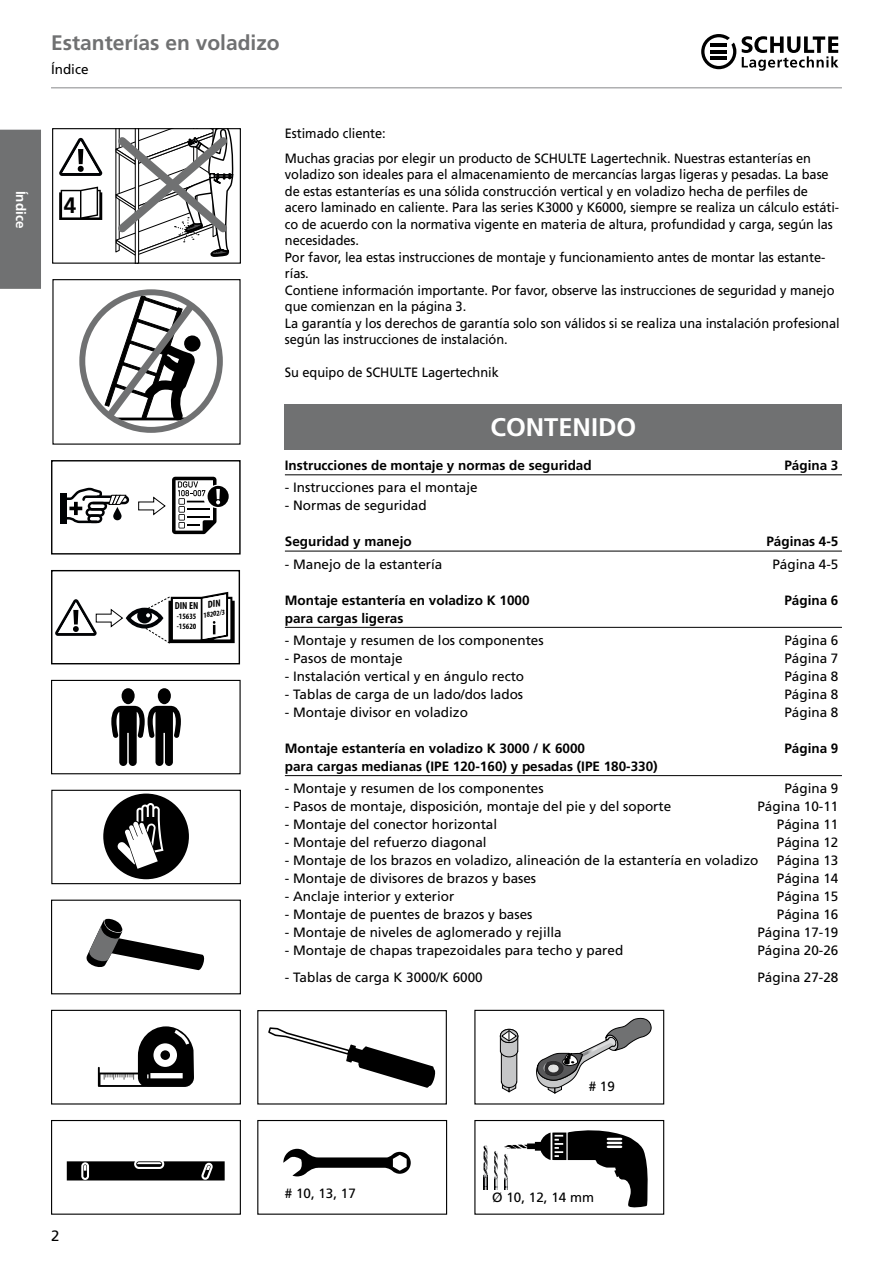
<style>
.page{position:relative;width:893px;height:1263px;background:#fff}
.page>*{position:absolute;margin:0;border:0;box-sizing:border-box;transform-origin:0 0}
.t1{font:700 25.5px "Frutiger LT Com";color:#fff}
.t2{font:700 22.35px "Frutiger LT Com";color:#000}
.t3{font:700 21px "Frutiger LT Com";color:#707172}
.t4{font:15px "Frutiger LT Com";color:#000}
.t5{font:13.5px "Frutiger LT Com";letter-spacing:-.005em;color:#000}
.t6{font:13.5px/16.5px "Frutiger LT Com";letter-spacing:-.005em;color:#000;scale:.95 1}
.t7{font:700 13.5px "Frutiger LT Com";color:#000}
.t8{font:700 13.5px "Frutiger LT Com";color:#fff}
.t9{font:700 condensed 10.2px "Myriad Pro";color:#000}
.t10{font:700 condensed 8.1px/9.8px "Myriad Pro";color:#000}
.t11{font:italic 700 condensed 7.5px "Myriad Pro";color:#000}
</style>
<div class="page">
<hr style="left:51px;top:87px;width:791px;height:1px;background:#87888a">
<svg style="left:701px;top:34px;width:35px;height:35px"></svg>
<hr style="left:711px;top:44px;width:16px;height:3px;background:#000">
<hr style="left:711px;top:50px;width:16px;height:3px;background:#000">
<hr style="left:711px;top:56px;width:16px;height:4px;background:#000">
<svg style="left:742px;top:36px;width:96px;height:35px"></svg>
<div style="left:0;top:129px;width:41px;height:160px;background:#707172"></div>
<hr style="left:285px;top:474px;width:557px;height:1px;background:#000">
<hr style="left:285px;top:551px;width:557px;height:1px;background:#000">
<hr style="left:285px;top:627px;width:557px;height:1px;background:#000">
<hr style="left:285px;top:775px;width:557px;height:1px;background:#000">
<div style="left:474px;top:1120px;width:190px;height:95px;border:1px solid #000"></div>
<svg style="left:494px;top:1151px;width:4px;height:38px"></svg>
<svg style="left:484px;top:1178px;width:3px;height:11px"></svg>
<svg style="left:484px;top:1145px;width:3px;height:33px"></svg>
<svg style="left:504px;top:1130px;width:144px;height:78px"></svg>
<div style="left:51px;top:900px;width:190px;height:94px;border:1px solid #000"></div>
<svg style="left:86px;top:918px;width:119px;height:53px"></svg>
<div style="left:51px;top:1010px;width:190px;height:94px;border:1px solid #000"></div>
<svg style="left:98px;top:1026px;width:96px;height:61px"></svg>
<div style="left:160px;top:1050px;width:10px;height:10px;background:#000;border-radius:50%"></div>
<div style="left:257px;top:1120px;width:190px;height:95px;border:1px solid #000"></div>
<svg style="left:283px;top:1149px;width:128px;height:27px"></svg>
<div style="left:51px;top:1120px;width:190px;height:95px;border:1px solid #000"></div>
<svg style="left:67px;top:1161px;width:158px;height:19px"></svg>
<svg style="left:268px;top:1027px;width:167px;height:61px"></svg>
<div style="left:257px;top:1010px;width:190px;height:94px;border:1px solid #000"></div>
<div style="left:51px;top:460px;width:190px;height:94px;border:1px solid #000"></div>
<svg style="left:172px;top:477px;width:57px;height:57px"></svg>
<div style="left:61px;top:493px;width:5px;height:31px;background:#000204"></div>
<svg style="left:66px;top:488px;width:63px;height:35px"></svg>
<svg style="left:138px;top:496px;width:28px;height:20px"></svg>
<div style="left:51px;top:570px;width:189px;height:94px;border:1px solid #000"></div>
<hr style="left:84px;top:418px;width:126px;height:2px;background:#000">
<div style="left:79px;top:289px;width:144px;height:144px;border:6px solid #707172;border-radius:50%"></div>
<svg style="left:99px;top:295px;width:101px;height:132px"></svg>
<div style="left:52px;top:128px;width:189px;height:136px;border:1px solid #000"></div>
<svg style="left:111px;top:129px;width:124px;height:134px"></svg>
<svg style="left:59px;top:187px;width:43px;height:33px"></svg>
<svg style="left:59px;top:138px;width:43px;height:38px"></svg>
<div style="left:51px;top:790px;width:190px;height:94px;border:1px solid #000"></div>
<div style="left:103px;top:793px;width:86px;height:86px;background:#000;border-radius:50%"></div>
<svg style="left:117px;top:803px;width:46px;height:66px"></svg>
<div style="left:474px;top:1010px;width:190px;height:94px;border:1px solid #000"></div>
<svg style="left:536px;top:1018px;width:115px;height:76px"></svg>
<svg style="left:500px;top:1029px;width:18px;height:63px"></svg>
<div style="left:51px;top:680px;width:190px;height:94px;border:1px solid #000"></div>
<div style="left:158px;top:688px;width:13px;height:16px;background:#000;border-radius:50%"></div>
<svg style="left:111px;top:706px;width:70px;height:60px"></svg>
<div style="left:122px;top:688px;width:13px;height:16px;background:#000;border-radius:50%"></div>
<div style="left:285px;top:404px;width:557px;height:45px;background:#707172"></div>
<svg style="left:55px;top:592px;width:180px;height:52px"></svg>
<p class="t8" style="left:29px;top:190px;width:39px;rotate:90deg">Índice</p>
<h3 class="t3" style="left:51px;top:30px;width:230px">Estanterías en voladizo</h3>
<p class="t5" style="left:51px;top:61px;width:39px">Índice</p>
<h2 class="t2" style="left:64px;top:192px;width:14px">4</h2>
<p class="t9" style="left:175px;top:599px;width:25px">DIN EN</p>
<p class="t10" style="left:177px;top:611px;width:21px">-15635 -15620</p>
<p class="t11" style="left:202px;top:611px;width:23px;rotate:-9deg">18202/3</p>
<p class="t6" style="left:285px;top:121px;width:555px;line-height:25px">Estimado cliente:<br>Muchas gracias por elegir un producto de SCHULTE Lagertechnik. Nuestras estanterías en</p>
<p class="t6" style="left:285px;top:166px;width:585px">voladizo son ideales para el almacenamiento de mercancías largas ligeras y pesadas. La base de estas estanterías es una sólida construcción vertical y en voladizo hecha de perfiles de acero laminado en caliente. Para las series K3000 y K6000, siempre se realiza un cálculo estáti&shy;co de acuerdo con la normativa vigente en materia de altura, profundidad y carga, según las necesidades.<br>Por favor, lea estas instrucciones de montaje y funcionamiento antes de montar las estante&shy;rías.<br>Contiene información importante. Por favor, observe las instrucciones de seguridad y manejo que comienzan en la página 3.<br>La garantía y los derechos de garantía solo son válidos si se realiza una instalación profesional según las instrucciones de instalación.</p>
<p class="t6" style="left:285px;top:364px;width:227px">Su equipo de SCHULTE Lagertechnik</p>
<h1 class="t1" style="left:490px;top:412px;width:147px">CONTENIDO</h1>
<p class="t7" style="left:285px;top:458px;width:308px">Instrucciones de montaje y normas de seguridad</p>
<p class="t7" style="left:784px;top:458px;width:56px">Página 3</p>
<p class="t5" style="left:285px;top:480px;width:194px">- Instrucciones para el montaje</p>
<p class="t5" style="left:285px;top:498px;width:143px">- Normas de seguridad</p>
<p class="t7" style="left:285px;top:534px;width:128px">Seguridad y manejo</p>
<p class="t7" style="left:766px;top:534px;width:74px">Páginas 4-5</p>
<p class="t5" style="left:285px;top:556px;width:159px">- Manejo de la estantería</p>
<p class="t5" style="left:772px;top:556px;width:68px">Página 4-5</p>
<p class="t7" style="left:285px;top:592px;width:246px">Montaje estantería en voladizo K 1000</p>
<p class="t7" style="left:784px;top:592px;width:56px">Página 6</p>
<p class="t7" style="left:285px;top:610px;width:120px">para cargas ligeras</p>
<p class="t5" style="left:285px;top:632px;width:260px">- Montaje y resumen de los componentes</p>
<p class="t5" style="left:784px;top:632px;width:56px">Página 6</p>
<p class="t5" style="left:285px;top:650px;width:119px">- Pasos de montaje</p>
<p class="t5" style="left:784px;top:650px;width:56px">Página 7</p>
<p class="t5" style="left:285px;top:668px;width:241px">- Instalación vertical y en ángulo recto</p>
<p class="t5" style="left:784px;top:668px;width:56px">Página 8</p>
<p class="t5" style="left:285px;top:686px;width:240px">- Tablas de carga de un lado/dos lados</p>
<p class="t5" style="left:784px;top:686px;width:56px">Página 8</p>
<p class="t5" style="left:285px;top:704px;width:185px">- Montaje divisor en voladizo</p>
<p class="t5" style="left:784px;top:704px;width:56px">Página 8</p>
<p class="t7" style="left:285px;top:740px;width:302px">Montaje estantería en voladizo K 3000 / K 6000</p>
<p class="t7" style="left:784px;top:740px;width:56px">Página 9</p>
<p class="t7" style="left:285px;top:758px;width:374px">para cargas medianas (IPE 120-160) y pesadas (IPE 180-330)</p>
<p class="t5" style="left:285px;top:780px;width:260px">- Montaje y resumen de los componentes</p>
<p class="t5" style="left:784px;top:780px;width:56px">Página 9</p>
<p class="t5" style="left:285px;top:798px;width:388px">- Pasos de montaje, disposición, montaje del pie y del soporte</p>
<p class="t5" style="left:757px;top:798px;width:83px">Página 10-11</p>
<p class="t5" style="left:285px;top:816px;width:214px">- Montaje del conector horizontal</p>
<p class="t5" style="left:777px;top:816px;width:63px">Página 11</p>
<p class="t5" style="left:285px;top:834px;width:203px">- Montaje del refuerzo diagonal</p>
<p class="t5" style="left:777px;top:834px;width:63px">Página 12</p>
<p class="t5" style="left:285px;top:852px;width:475px">- Montaje de los brazos en voladizo, alineación de la estantería en voladizo</p>
<p class="t5" style="left:777px;top:852px;width:63px">Página 13</p>
<p class="t5" style="left:285px;top:870px;width:253px">- Montaje de divisores de brazos y bases</p>
<p class="t5" style="left:777px;top:870px;width:63px">Página 14</p>
<p class="t5" style="left:285px;top:888px;width:171px">- Anclaje interior y exterior</p>
<p class="t5" style="left:777px;top:888px;width:63px">Página 15</p>
<p class="t5" style="left:285px;top:906px;width:249px">- Montaje de puentes de brazos y bases</p>
<p class="t5" style="left:777px;top:906px;width:63px">Página 16</p>
<p class="t5" style="left:285px;top:924px;width:278px">- Montaje de niveles de aglomerado y rejilla</p>
<p class="t5" style="left:757px;top:924px;width:83px">Página 17-19</p>
<p class="t5" style="left:285px;top:942px;width:340px">- Montaje de chapas trapezoidales para techo y pared</p>
<p class="t5" style="left:757px;top:942px;width:83px">Página 20-26</p>
<p class="t5" style="left:285px;top:969px;width:199px">- Tablas de carga K 3000/K 6000</p>
<p class="t5" style="left:757px;top:969px;width:83px">Página 27-28</p>
<p class="t5" style="left:589px;top:1078px;width:28px"># 19</p>
<p class="t4" style="left:51px;top:1227px;width:10px">2</p>
<p class="t5" style="left:285px;top:1186px;width:73px"># 10, 13, 17</p>
<p class="t5" style="left:492px;top:1189px;width:103px">Ø 10, 12, 14 mm</p>
</div>
